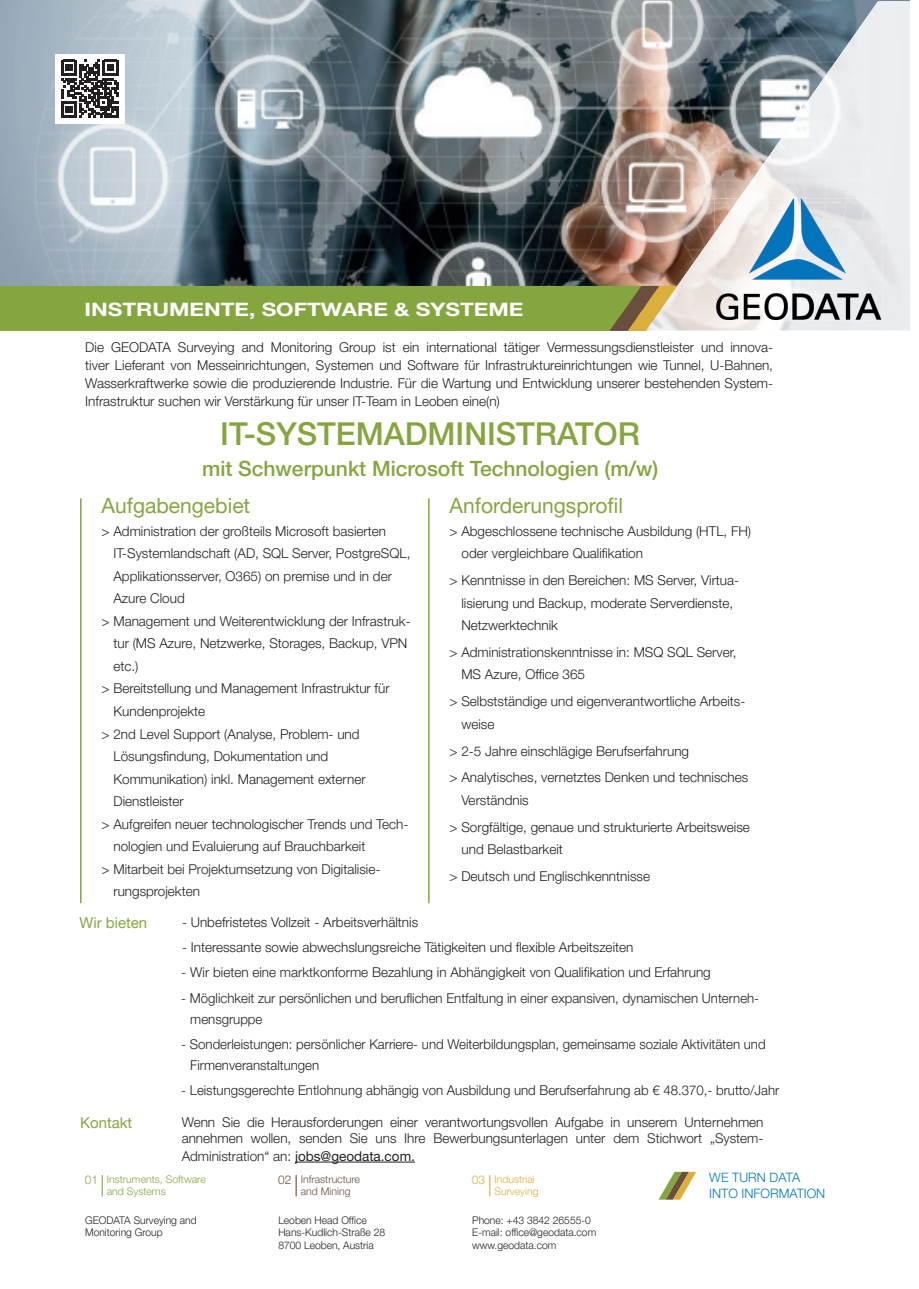
<style>
.page{position:relative;width:919px;height:1289px;background:#fff}
.page>*{position:absolute;margin:0;border:0;box-sizing:border-box;transform-origin:0 0}
.t1{font:500 31.5px "Helvetica Neue LT Pro";color:#85a63f}
.t2{font:500 21px "Helvetica Neue LT Pro";color:#85a63f}
.t3{font:21px "Helvetica Neue LT Pro";color:#85a63f}
.t4{font:700 18.45px "Helvetica Neue LT Pro";color:#fff;scale:1.22 1}
.t5{font:15px "Helvetica Neue LT Pro";color:#85a63f}
.t6{font:300 13.5px/22.5px "Helvetica Neue LT Pro";color:#231f20}
.t7{font:300 12.9px/15.5px "Helvetica Neue LT Pro";color:#0078c0}
.t8{font:300 12px "Helvetica Neue LT Pro";color:#6b4f3d}
.t9{font:300 12px "Helvetica Neue LT Pro";color:#dbaf3b}
.t10{font:300 12px "Helvetica Neue LT Pro";color:#85a63f}
.t11{font:300 10.5px/12.6px "Helvetica Neue LT Pro";color:#231f20}
.t12{font:300 10.5px "Helvetica Neue LT Pro";color:#85a63f}
.t13{font:300 10.5px/12.6px "Helvetica Neue LT Pro";color:#6b4f3d}
.t14{font:300 10.5px/12.6px "Helvetica Neue LT Pro";color:#dbaf3b}
.s1{font-weight:400}
</style>
<div class="page">
<img style="left:0;top:0;width:909px;height:286px">
<svg style="left:631px;top:1px;width:279px;height:330px;background:#b7a097"></svg>
<img style="left:646px;top:1px;width:263px;height:329px">
<svg style="left:0;top:286px;width:677px;height:45px;background:#88a542"></svg>
<svg style="left:102px;top:1175px;width:1px;height:21px"></svg>
<hr style="left:295px;top:1175px;width:2px;height:21px;background:#6b4f3d">
<svg style="left:489px;top:1175px;width:1px;height:21px"></svg>
<svg style="left:659px;top:1171px;width:37px;height:28px"></svg>
<hr style="left:295px;top:1161px;width:120px;height:1px;background:#231f20">
<hr style="left:80px;top:498px;width:2px;height:405px;background:#85a63f">
<hr style="left:428px;top:498px;width:1px;height:405px;background:#85a63f">
<div style="left:55px;top:54px;width:69px;height:69px;background:#fff"></div>
<svg style="left:61px;top:60px;width:58px;height:57px"></svg>
<img style="left:714px;top:198px;width:168px;height:122px">
<h3 class="t4" style="left:84px;top:298px;width:361px">INSTRUMENTE, SOFTWARE &amp; SYSTEME</h3>
<p class="t6" style="left:85px;top:338px;width:689px;line-height:18px;text-align:justify">Die GEODATA Surveying and Monitoring Group ist ein international tätiger Vermessungsdienstleister und innova&shy;tiver Lieferant von Messeinrichtungen, Systemen und Software für Infrastruktureinrichtungen wie Tunnel, U-Bahnen, Wasserkraftwerke sowie die produzierende Industrie. Für die Wartung und Entwicklung unserer bestehenden System-Infrastruktur suchen wir Verstärkung für unser IT-Team in Leoben eine(n)</p>
<h1 class="t1" style="left:220px;top:415px;width:421px">IT-SYSTEMADMINISTRATOR</h1>
<h2 class="t2" style="left:202px;top:456px;width:457px">mit Schwerpunkt Microsoft Technologien (m/w)</h2>
<h2 class="t3" style="left:102px;top:493px;width:150px">Aufgabengebiet</h2>
<p class="t6" style="left:102px;top:519px;width:286px">&gt; Administration der großteils Microsoft basierten</p>
<p class="t6" style="left:113px;top:542px;width:298px">IT-Systemlandschaft (AD, SQL Server, PostgreSQL,</p>
<p class="t6" style="left:113px;top:564px;width:280px">Applikationsserver, O365) on premise und in der</p>
<p class="t6" style="left:113px;top:587px;width:73px">Azure Cloud</p>
<p class="t6" style="left:102px;top:609px;width:310px">&gt; Management und Weiterentwicklung der Infrastruk-</p>
<p class="t6" style="left:113px;top:632px;width:295px">tur (MS Azure, Netzwerke, Storages, Backup, VPN</p>
<p class="t6" style="left:113px;top:654px;width:27px">etc.)</p>
<p class="t6" style="left:102px;top:677px;width:289px">&gt; Bereitstellung und Management Infrastruktur für</p>
<p class="t6" style="left:113px;top:699px;width:93px">Kundenprojekte</p>
<p class="t6" style="left:102px;top:722px;width:259px">&gt; 2nd Level Support (Analyse, Problem- und</p>
<p class="t6" style="left:113px;top:744px;width:216px">Lösungsfindung, Dokumentation und</p>
<p class="t6" style="left:113px;top:767px;width:254px">Kommunikation) inkl. Management externer</p>
<p class="t6" style="left:113px;top:789px;width:72px">Dienstleister</p>
<p class="t6" style="left:102px;top:812px;width:308px">&gt; Aufgreifen neuer technologischer Trends und Tech-</p>
<p class="t6" style="left:113px;top:834px;width:253px">nologien und Evaluierung auf Brauchbarkeit</p>
<p class="t6" style="left:102px;top:857px;width:280px">&gt; Mitarbeit bei Projektumsetzung von Digitalisie-</p>
<p class="t6" style="left:113px;top:879px;width:88px">rungsprojekten</p>
<h2 class="t3" style="left:449px;top:493px;width:175px">Anforderungsprofil</h2>
<p class="t6" style="left:461px;top:519px;width:291px;text-indent:-12px">&gt; Abgeschlossene technische Ausbildung (HTL, FH) oder vergleichbare Qualifikation</p>
<p class="t6" style="left:461px;top:569px;width:279px;text-indent:-12px">&gt; Kenntnisse in den Bereichen: MS Server, Virtua&shy;lisierung und Backup, moderate Serverdienste,<br>Netzwerktechnik</p>
<p class="t6" style="left:461px;top:640px;width:277px;text-indent:-12px">&gt; Administrationskenntnisse in: MSQ SQL Server,<br>MS Azure, Office 365</p>
<p class="t6" style="left:461px;top:690px;width:285px;text-indent:-12px">&gt; Selbstständige und eigenverantwortliche Arbeits&shy;weise</p>
<p class="t6" style="left:449px;top:737px;width:300px;line-height:26.7px">&gt; 2-5 Jahre einschlägige Berufserfahrung<br>&gt; Analytisches, vernetztes Denken und technisches</p>
<p class="t6" style="left:449px;top:786px;width:302px;line-height:26.7px;text-indent:12px">Verständnis<br>&gt; Sorgfältige, genaue und strukturierte Arbeitsweise</p>
<p class="t6" style="left:449px;top:835px;width:202px;line-height:26.7px;text-indent:12px">und Belastbarkeit<br>&gt; Deutsch und Englischkenntnisse</p>
<p class="t5" style="left:79px;top:913px;width:69px">Wir bieten</p>
<p class="t6" style="left:182px;top:910px;width:238px">- Unbefristetes Vollzeit - Arbeitsverhältnis</p>
<p class="t6" style="left:182px;top:935px;width:453px">- Interessante sowie abwechslungsreiche Tätigkeiten und flexible Arbeitszeiten</p>
<p class="t6" style="left:181px;top:961px;width:531px">- Wir bieten eine marktkonforme Bezahlung in Abhängigkeit von Qualifikation und Erfahrung</p>
<p class="t6" style="left:190px;top:987px;width:570px;line-height:21px;text-indent:-9px">- Möglichkeit zur persönlichen und beruflichen Entfaltung in einer expansiven, dynamischen Unterneh&shy;mensgruppe</p>
<p class="t6" style="left:190px;top:1033px;width:576px;line-height:21px;text-indent:-9px">- Sonderleistungen: persönlicher Karriere- und Weiterbildungsplan, gemeinsame soziale Aktivitäten und<br>Firmenveranstaltungen</p>
<p class="t6" style="left:181px;top:1078px;width:599px">- Leistungsgerechte Entlohnung abhängig von Ausbildung und Berufserfahrung ab € 48.370,- brutto/Jahr</p>
<p class="t5" style="left:80px;top:1112px;width:54px">Kontakt</p>
<p class="t6" style="left:182px;top:1113px;width:583px;line-height:16.5px">Wenn Sie die Herausforderungen einer verantwortungsvollen Aufgabe in unserem Unternehmen annehmen wollen, senden Sie uns Ihre Bewerbungsunterlagen unter dem Stichwort „System-</p>
<p class="t6" style="left:182px;top:1144px;width:235px">Administration“ an: <span class="s1">jobs@geodata.com.</span></p>
<p class="t10" style="left:85px;top:1171px;width:15px">01</p>
<p class="t7" style="left:709px;top:1169px;width:118px">WE TURN DATA<br>INTO INFORMATION</p>
<p class="t12" style="left:107px;top:1172px;width:100px">Instruments, Software</p>
<p class="t8" style="left:278px;top:1171px;width:15px">02</p>
<p class="t9" style="left:472px;top:1171px;width:15px">03</p>
<p class="t12" style="left:107px;top:1184px;width:60px">and Systems</p>
<p class="t13" style="left:301px;top:1172px;width:61px">Infrastructure and Mining</p>
<p class="t14" style="left:494px;top:1172px;width:46px">Industrial<br>Surveying</p>
<p class="t11" style="left:85px;top:1213px;width:113px">GEODATA Surveying and<br>Monitoring Group</p>
<p class="t11" style="left:278px;top:1213px;width:108px">Leoben Head Office<br>Hans-Kudlich-Straße 28<br>8700 Leoben, Austria</p>
<p class="t11" style="left:472px;top:1213px;width:125px">Phone: +43 3842 26555-0<br>E-mail: office@geodata.com www.geodata.com</p>
</div>
